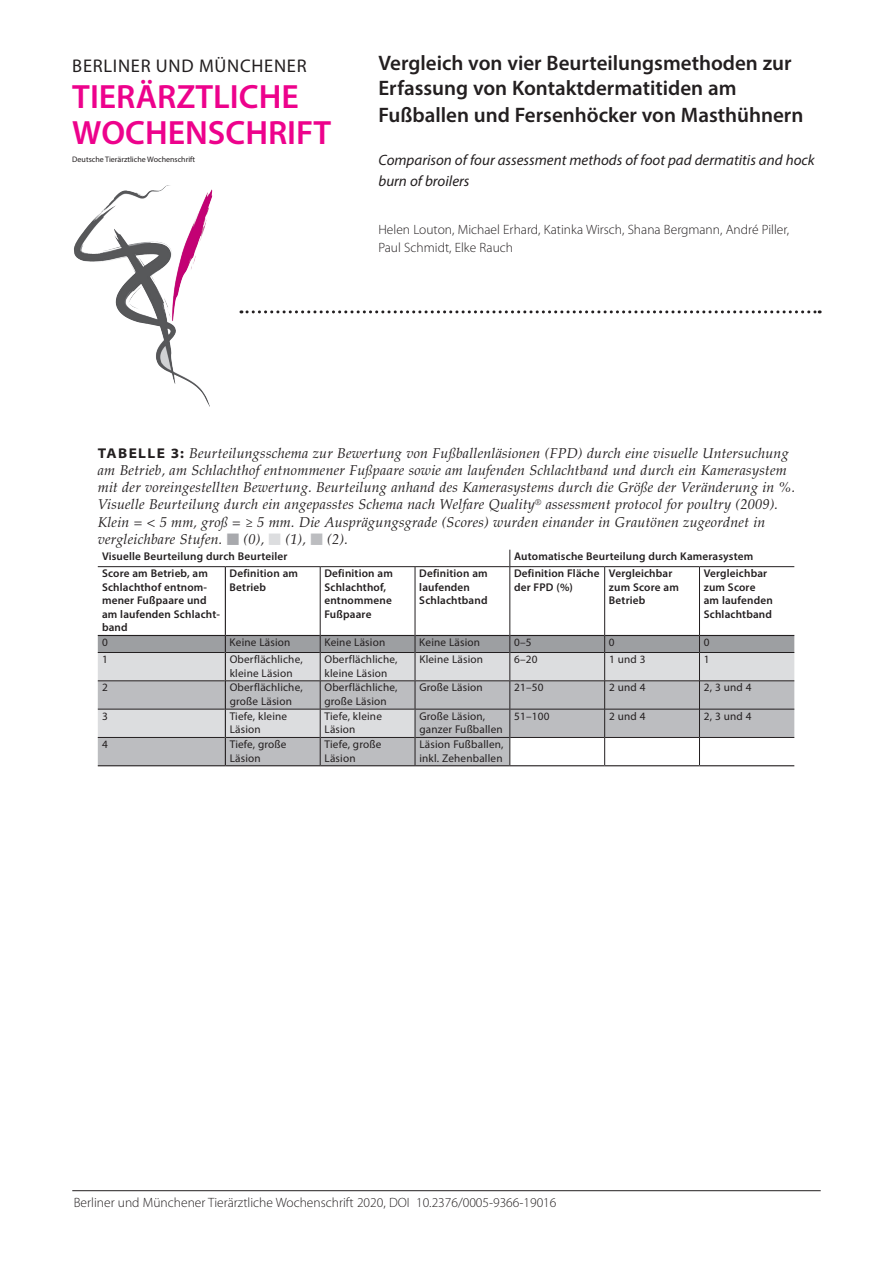
<style>
.page{position:relative;width:893px;height:1263px;background:#fff}
.page>*{position:absolute;margin:0;border:0;box-sizing:border-box;transform-origin:0 0}
.t1{font:600 33.75px/36px "Myriad Pro";color:#ed028c}
.t2{font:600 21px/26.2px "Myriad Pro";color:#231f20}
.t3{font:18.45px "Myriad Pro";letter-spacing:.04em;color:#231f20}
.t4{font:italic 15px/21px "Myriad Pro";color:#231f20}
.t5{font:italic 14.25px/17.1px "Palatino LT Std";letter-spacing:.015em;color:#231f20}
.t6{font:300 13.5px/18px "Myriad Pro";color:#231f20}
.t7{font:11.25px/13.5px "Myriad Pro";letter-spacing:.015em;color:#231f20}
.t8{font:600 11.25px/13.5px "Myriad Pro";letter-spacing:.015em;color:#231f20}
.t9{font:7.95px "Myriad Pro";color:#231f20}
.s1{font-family:"Myriad Pro";font-weight:700;font-style:normal;font-stretch:semi-expanded}
.s2{font-family:"Sonderz AS2 Normal";font-style:normal;color:#a8a9ad}
.s3{font-family:"Sonderz AS2 Normal";font-style:normal;color:#dcdddf}
.s4{font-family:"Sonderz AS2 Normal";font-style:normal;color:#bcbdc0}
</style>
<div class="page">
<svg style="left:98px;top:550px;width:696px;height:85px"></svg>
<hr style="left:225px;top:567px;width:1px;height:68px;background:#231f20">
<hr style="left:320px;top:567px;width:1px;height:68px;background:#231f20">
<hr style="left:415px;top:567px;width:1px;height:68px;background:#231f20">
<hr style="left:509px;top:567px;width:1px;height:68px;background:#231f20">
<hr style="left:604px;top:567px;width:1px;height:68px;background:#231f20">
<hr style="left:699px;top:567px;width:1px;height:68px;background:#231f20">
<svg style="left:98px;top:635px;width:696px;height:130px;background:#c0c1c3"></svg>
<svg style="left:509px;top:550px;width:1px;height:16px"></svg>
<hr style="left:98px;top:765px;width:127px;height:1px;background:#231f20">
<hr style="left:225px;top:765px;width:95px;height:1px;background:#231f20">
<hr style="left:320px;top:765px;width:95px;height:1px;background:#231f20">
<hr style="left:415px;top:765px;width:95px;height:1px;background:#231f20">
<hr style="left:510px;top:765px;width:95px;height:1px;background:#231f20">
<hr style="left:605px;top:765px;width:94px;height:1px;background:#231f20">
<hr style="left:699px;top:765px;width:95px;height:1px;background:#231f20">
<hr style="left:98px;top:566px;width:127px;height:1px;background:#231f20">
<hr style="left:225px;top:566px;width:95px;height:1px;background:#231f20">
<hr style="left:320px;top:566px;width:95px;height:1px;background:#231f20">
<hr style="left:415px;top:566px;width:95px;height:1px;background:#231f20">
<hr style="left:510px;top:566px;width:95px;height:1px;background:#231f20">
<hr style="left:605px;top:566px;width:94px;height:1px;background:#231f20">
<hr style="left:699px;top:566px;width:95px;height:1px;background:#231f20">
<hr style="left:72px;top:1190px;width:749px;height:1px;background:#231f20">
<img style="left:121px;top:185px;width:48px;height:11px">
<svg style="left:241px;top:310px;width:579px;height:3px"></svg>
<p class="t3" style="left:72px;top:54px;width:236px">BERLINER UND MÜNCHENER</p>
<h1 class="t1" style="left:72px;top:78px;width:260px">TIERÄRZTLICHE<br>WOCHENSCHRIFT</h1>
<p class="t9" style="left:72px;top:154px;width:124px">Deutsche Tierärztliche Wochenschrift</p>
<h2 class="t2" style="left:378px;top:49px;width:426px">Vergleich von vier Beurteilungsmethoden zur<br>Erfassung von Kontaktdermatitiden am<br>Fußballen und Fersenhöcker von Masthühnern</h2>
<p class="t4" style="left:378px;top:149px;width:438px">Comparison of four assessment methods of foot pad dermatitis and hock burn of broilers</p>
<p class="t6" style="left:378px;top:220px;width:412px">Helen Louton, Michael Erhard, Katinka Wirsch, Shana Bergmann, André Piller,<br>Paul Schmidt, Elke Rauch</p>
<p class="t5" style="left:98px;top:445px;width:699px"><span class="s1">TABELLE 3:</span> Beurteilungsschema zur Bewertung von Fußballenläsionen (FPD) durch eine visuelle Untersuchung am Betrieb, am Schlachthof entnommener Fußpaare sowie am laufenden Schlachtband und durch ein Kamerasystem mit der voreingestellten Bewertung. Beurteilung anhand des Kamerasystems durch die Größe der Veränderung in %.<br>Visuelle Beurteilung durch ein angepasstes Schema nach Welfare Quality<sup>®</sup> assessment protocol for poultry (2009).<br>Klein = &lt; 5 mm, groß = ≥ 5 mm. Die Ausprägungsgrade (Scores) wurden einander in Grautönen zugeordnet in vergleichbare Stufen. <span class="s2">4</span> (0), <span class="s3">4</span> (1), <span class="s4">4</span> (2).</p>
<p class="t8" style="left:102px;top:549px;width:187px">Visuelle Beurteilung durch Beurteiler</p>
<p class="t8" style="left:514px;top:549px;width:241px">Automatische Beurteilung durch Kamerasystem</p>
<p class="t8" style="left:102px;top:566px;width:119px">Score am Betrieb, am<br>Schlachthof entnom&shy;mener Fußpaare und am laufenden Schlacht&shy;band</p>
<p class="t8" style="left:230px;top:566px;width:70px">Definition am<br>Betrieb</p>
<p class="t8" style="left:324px;top:566px;width:70px">Definition am<br>Schlachthof, entnommene<br>Fußpaare</p>
<p class="t8" style="left:419px;top:566px;width:70px">Definition am laufenden<br>Schlachtband</p>
<p class="t8" style="left:514px;top:566px;width:87px">Definition Fläche der FPD (%)</p>
<p class="t8" style="left:609px;top:566px;width:71px">Vergleichbar zum Score am<br>Betrieb</p>
<p class="t8" style="left:704px;top:566px;width:70px">Vergleichbar zum Score am laufenden<br>Schlachtband</p>
<p class="t7" style="left:102px;top:635px;width:7px">0</p>
<p class="t7" style="left:230px;top:635px;width:62px">Keine Läsion</p>
<p class="t7" style="left:324px;top:635px;width:62px">Keine Läsion</p>
<p class="t7" style="left:419px;top:635px;width:62px">Keine Läsion</p>
<p class="t7" style="left:514px;top:635px;width:19px">0–5</p>
<p class="t7" style="left:609px;top:635px;width:7px">0</p>
<p class="t7" style="left:704px;top:635px;width:7px">0</p>
<p class="t7" style="left:102px;top:652px;width:7px">1</p>
<p class="t7" style="left:230px;top:652px;width:74px">Oberflächliche, kleine Läsion</p>
<p class="t7" style="left:324px;top:652px;width:74px">Oberflächliche, kleine Läsion</p>
<p class="t7" style="left:419px;top:652px;width:65px">Kleine Läsion</p>
<p class="t7" style="left:514px;top:652px;width:25px">6–20</p>
<p class="t7" style="left:609px;top:652px;width:38px">1 und 3</p>
<p class="t7" style="left:704px;top:652px;width:7px">1</p>
<p class="t7" style="left:102px;top:681px;width:7px">2</p>
<p class="t7" style="left:230px;top:681px;width:74px">Oberflächliche, große Läsion</p>
<p class="t7" style="left:324px;top:681px;width:74px">Oberflächliche, große Läsion</p>
<p class="t7" style="left:419px;top:681px;width:65px">Große Läsion</p>
<p class="t7" style="left:514px;top:681px;width:31px">21–50</p>
<p class="t7" style="left:609px;top:681px;width:38px">2 und 4</p>
<p class="t7" style="left:704px;top:681px;width:49px">2, 3 und 4</p>
<p class="t7" style="left:102px;top:709px;width:7px">3</p>
<p class="t7" style="left:230px;top:709px;width:59px">Tiefe, kleine<br>Läsion</p>
<p class="t7" style="left:325px;top:709px;width:59px">Tiefe, kleine<br>Läsion</p>
<p class="t7" style="left:419px;top:709px;width:85px">Große Läsion, ganzer Fußballen</p>
<p class="t7" style="left:514px;top:709px;width:37px">51–100</p>
<p class="t7" style="left:609px;top:709px;width:38px">2 und 4</p>
<p class="t7" style="left:704px;top:709px;width:49px">2, 3 und 4</p>
<p class="t7" style="left:102px;top:737px;width:7px">4</p>
<p class="t7" style="left:230px;top:737px;width:58px">Tiefe, große<br>Läsion</p>
<p class="t7" style="left:325px;top:737px;width:58px">Tiefe, große<br>Läsion</p>
<p class="t7" style="left:419px;top:737px;width:86px">Läsion Fußballen, inkl. Zehenballen</p>
<p class="t6" style="left:74px;top:1193px;width:484px">Berliner und Münchener Tierärztliche Wochenschrift 2020, DOI 10.2376/0005-9366-19016</p>
</div>
